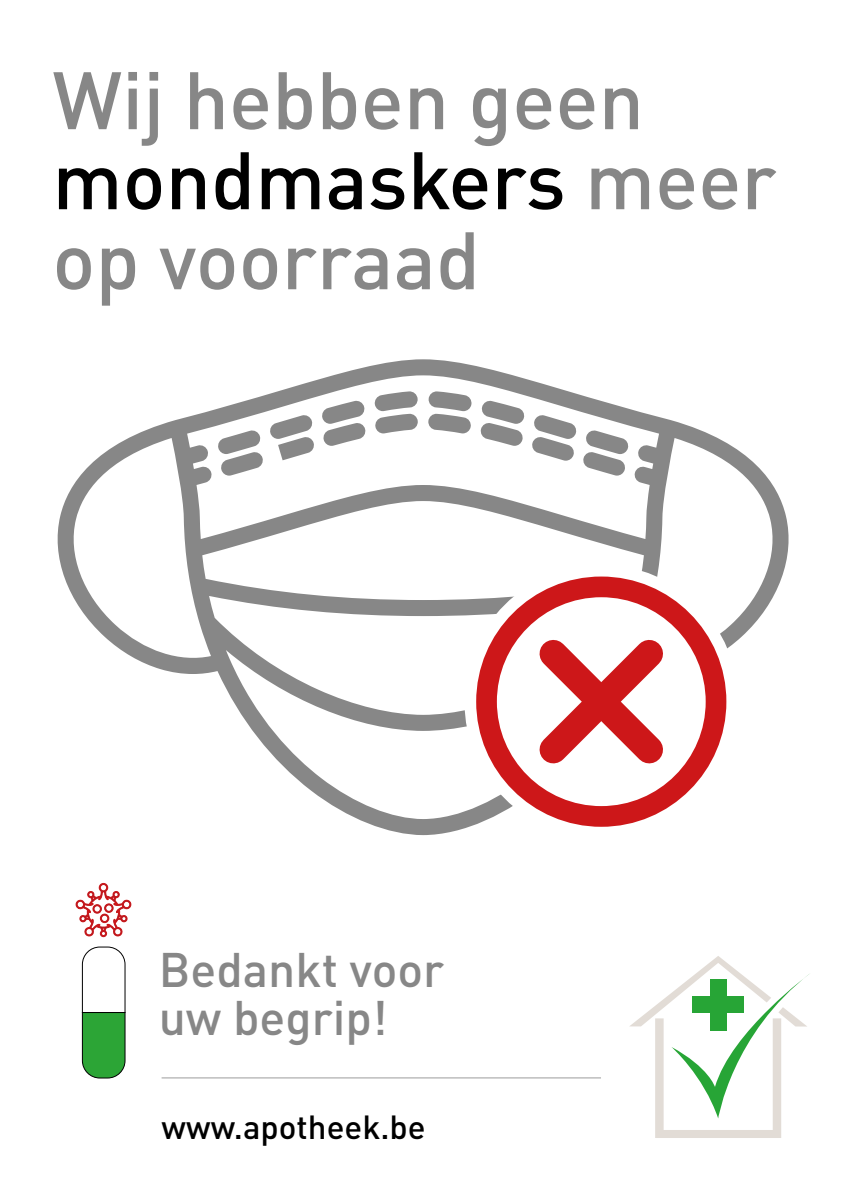
<style>
.page{position:relative;width:842px;height:1191px;background:#fff}
.page>*{position:absolute;margin:0;border:0;box-sizing:border-box;transform-origin:0 0}
.t1{font:500 80px/80px "DINOT";color:#878787}
.t2{font:500 47.9px/47.9px "DINOT";color:#878787}
.t3{font:500 33px "DINOT";color:#000}
.s1{color:#000}
</style>
<div class="page">
<hr style="left:162px;top:1077px;width:439px;height:1px;background:#9d9d9c">
<svg style="left:82px;top:946px;width:44px;height:132px"></svg>
<svg style="left:629px;top:956px;width:180px;height:182px"></svg>
<svg style="left:57px;top:359px;width:732px;height:476px"></svg>
<svg style="left:464px;top:565px;width:274px;height:273px"></svg>
<svg style="left:486px;top:587px;width:230px;height:229px"></svg>
<div style="left:476px;top:576px;width:250px;height:250px;border:21px solid #cd1719;border-radius:50%"></div>
<svg style="left:514px;top:614px;width:174px;height:174px"></svg>
<svg style="left:75px;top:882px;width:57px;height:55px"></svg>
<p class="t1" style="left:52px;top:58px;width:726px">Wij hebben geen <span class="s1">mondmaskers</span> meer op voorraad</p>
<p class="t2" style="left:159px;top:945px;width:287px">Bedankt voor uw begrip!</p>
<p class="t3" style="left:162px;top:1106px;width:266px">www.apotheek.be</p>
</div>
